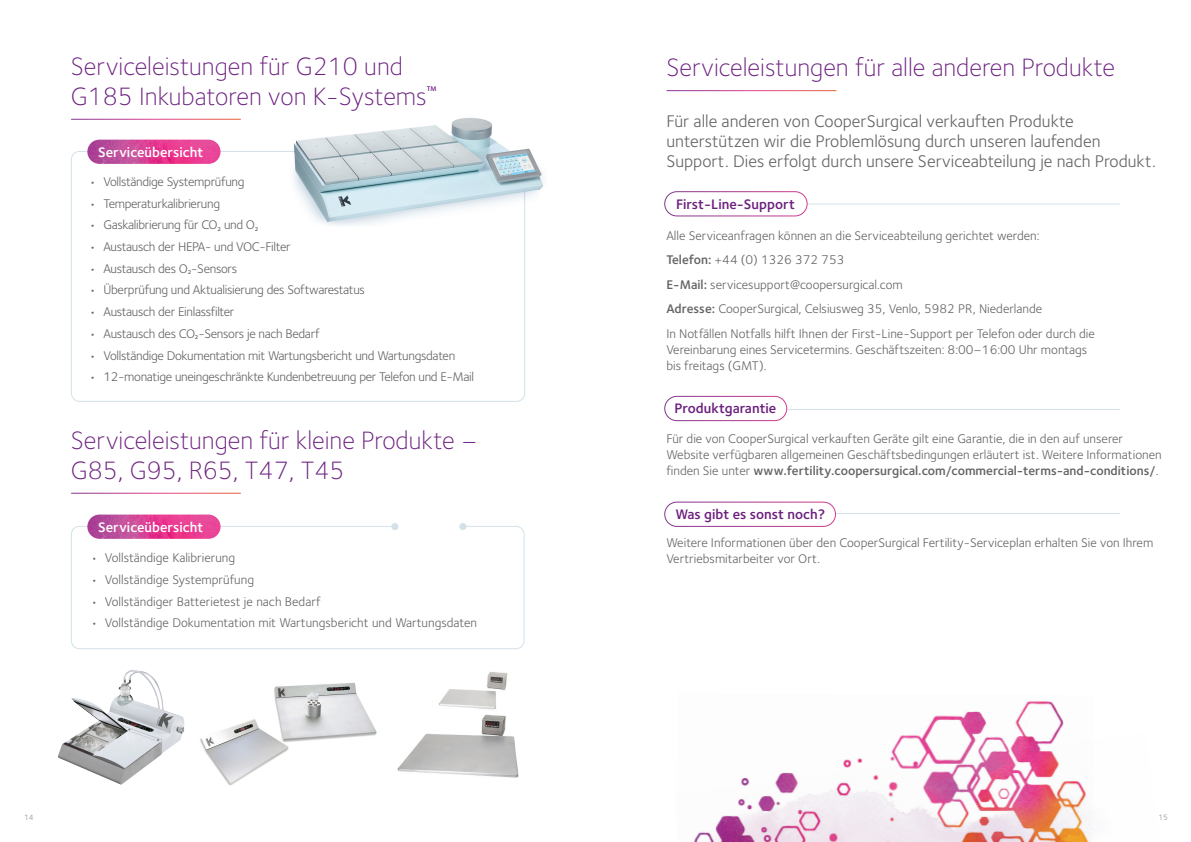
<style>
.page{position:relative;width:1191px;height:842px;background:#fff}
.page>*{position:absolute;margin:0;border:0;box-sizing:border-box;transform-origin:0 0}
.t1{font:300 26px/30px "Foundry Sterling";color:#6b1f7e}
.t2{font:17.5px/20px "Foundry Sterling";color:#636366}
.t3{font:600 14.3px "Foundry Sterling";color:#6b1f7e}
.t4{font:600 14.3px "Foundry Sterling";color:#fff}
.t5{font:13px/24.5px "Foundry Sterling";color:#636366}
.t6{font:13px "Foundry Sterling";letter-spacing:-.025em;color:#636366}
.t7{font:8px "Foundry Sterling";color:#8e9093}
.t8{font:600 7px "Foundry Sterling";color:#6b1f7e}
.t9{font:600 5.8px "Foundry Sterling";color:#636366}
.s1{font-weight:600}
</style>
<div class="page">
<img style="left:58px;top:670px;width:127px;height:115px">
<img style="left:200px;top:683px;width:177px;height:103px">
<img style="left:397px;top:672px;width:122px;height:106px">
<div style="left:71px;top:526px;width:453px;height:123px;border:1px solid #d3e2e9;border-radius:8px"></div>
<img style="left:87px;top:140px;width:133px;height:24px;border-radius:12px">
<img style="left:87px;top:514px;width:133px;height:25px;border-radius:12px">
<img style="left:289px;top:118px;width:254px;height:109px">
<div style="left:397px;top:520px;width:68px;height:17px;background:#fff"></div>
<div style="left:459px;top:523px;width:7px;height:7px;background:#d3e2e9;border-radius:50%"></div>
<div style="left:391px;top:523px;width:7px;height:7px;background:#d3e2e9;border-radius:50%"></div>
<img style="left:924px;top:701px;width:140px;height:32px">
<img style="left:694px;top:733px;width:399px;height:109px">
<hr style="left:666px;top:409px;width:453px;height:1px;background:#d3e2e9">
<div style="left:664px;top:396px;width:122px;height:25px;background:#fff;border-radius:12px"></div>
<div style="left:664px;top:396px;width:123px;height:25px;border:1px solid #fff;border-radius:12px"></div>
<hr style="left:666px;top:204px;width:453px;height:1px;background:#d3e2e9">
<div style="left:664px;top:192px;width:143px;height:24px;background:#fff;border-radius:12px"></div>
<div style="left:664px;top:191px;width:143px;height:25px;border:1px solid #fff;border-radius:12px"></div>
<hr style="left:666px;top:513px;width:453px;height:1px;background:#d3e2e9">
<div style="left:664px;top:502px;width:171px;height:24px;background:#fff;border-radius:12px"></div>
<div style="left:664px;top:502px;width:172px;height:25px;border:1px solid #fff;border-radius:12px"></div>
<h1 class="t1" style="left:71px;top:51px;width:357px">Serviceleistungen für G210 und<br>G185 Inkubatoren von K-Systems</h1>
<p class="t8" style="left:427px;top:84px;width:11px">TM</p>
<p class="t4" style="left:98px;top:143px;width:107px">Serviceübersicht</p>
<p class="t6" style="left:89px;top:174px;width:157px">• Vollständige Systemprüfung</p>
<p class="t6" style="left:89px;top:196px;width:132px">• Temperaturkalibrierung</p>
<p class="t6" style="left:89px;top:218px;width:130px">• Gaskalibrierung für CO</p>
<p class="t9" style="left:217px;top:225px;width:5px">2</p>
<p class="t5" style="left:224px;top:213px;width:33px">und O</p>
<p class="t9" style="left:255px;top:225px;width:5px">2</p>
<p class="t6" style="left:89px;top:239px;width:203px">• Austausch der HEPA- und VOC-Filter</p>
<p class="t6" style="left:89px;top:261px;width:149px">• Austausch des O -Sensors</p>
<p class="t9" style="left:188px;top:269px;width:5px">2</p>
<p class="t6" style="left:89px;top:283px;width:277px">• Überprüfung und Aktualisierung des Softwarestatus</p>
<p class="t6" style="left:89px;top:304px;width:147px">• Austausch der Einlassfilter</p>
<p class="t6" style="left:89px;top:326px;width:232px">• Austausch des CO -Sensors je nach Bedarf</p>
<p class="t9" style="left:195px;top:334px;width:5px">2</p>
<p class="t6" style="left:89px;top:348px;width:367px">• Vollständige Dokumentation mit Wartungsbericht und Wartungsdaten</p>
<p class="t6" style="left:89px;top:369px;width:386px">• 12-monatige uneingeschränkte Kundenbetreuung per Telefon und E-Mail</p>
<h1 class="t1" style="left:71px;top:425px;width:408px">Serviceleistungen für kleine Produkte –<br>G85, G95, R65, T47, T45</h1>
<p class="t4" style="left:98px;top:518px;width:107px">Serviceübersicht</p>
<p class="t5" style="left:91px;top:546px;width:146px">• Vollständige Kalibrierung</p>
<p class="t5" style="left:91px;top:568px;width:165px">• Vollständige Systemprüfung</p>
<p class="t5" style="left:91px;top:589px;width:231px">• Vollständiger Batterietest je nach Bedarf</p>
<p class="t5" style="left:91px;top:611px;width:388px">• Vollständige Dokumentation mit Wartungsbericht und Wartungsdaten</p>
<h1 class="t1" style="left:666px;top:52px;width:450px">Serviceleistungen für alle anderen Produkte</h1>
<h2 class="t2" style="left:666px;top:111px;width:491px">Für alle anderen von CooperSurgical verkauften Produkte unterstützen wir die Problemlösung durch unseren laufenden<br>Support. Dies erfolgt durch unsere Serviceabteilung je nach Produkt.</h2>
<p class="t3" style="left:676px;top:195px;width:121px">First-Line-Support</p>
<p class="t5" style="left:666px;top:223px;width:430px">Alle Serviceanfragen können an die Serviceabteilung gerichtet werden:<br><span class="s1">Telefon:</span> +44 (0) 1326 372 753<br><span class="s1">E-Mail:</span> servicesupport@coopersurgical.com<br><span class="s1">Adresse:</span> CooperSurgical, Celsiusweg 35, Venlo, 5982 PR, Niederlande<br>In Notfällen Notfalls hilft Ihnen der First-Line-Support per Telefon oder durch die</p>
<p class="t5" style="left:666px;top:342px;width:422px;line-height:16px">Vereinbarung eines Servicetermins. Geschäftszeiten: 8:00–16:00 Uhr montags bis freitags (GMT).</p>
<p class="t3" style="left:674px;top:400px;width:104px">Produktgarantie</p>
<p class="t5" style="left:666px;top:430px;width:497px;line-height:16px">Für die von CooperSurgical verkauften Geräte gilt eine Garantie, die in den auf unserer<br>Website verfügbaren allgemeinen Geschäftsbedingungen erläutert ist. Weitere Informationen finden Sie unter <span class="s1">www.fertility.coopersurgical.com/commercial-terms-and-conditions/</span>.</p>
<p class="t3" style="left:675px;top:506px;width:151px">Was gibt es sonst noch?</p>
<p class="t5" style="left:666px;top:535px;width:488px;line-height:16px">Weitere Informationen über den CooperSurgical Fertility-Serviceplan erhalten Sie von Ihrem<br>Vertriebsmitarbeiter vor Ort.</p>
<p class="t7" style="left:24px;top:813px;width:11px">14</p>
<p class="t7" style="left:1158px;top:813px;width:11px">15</p>
</div>
